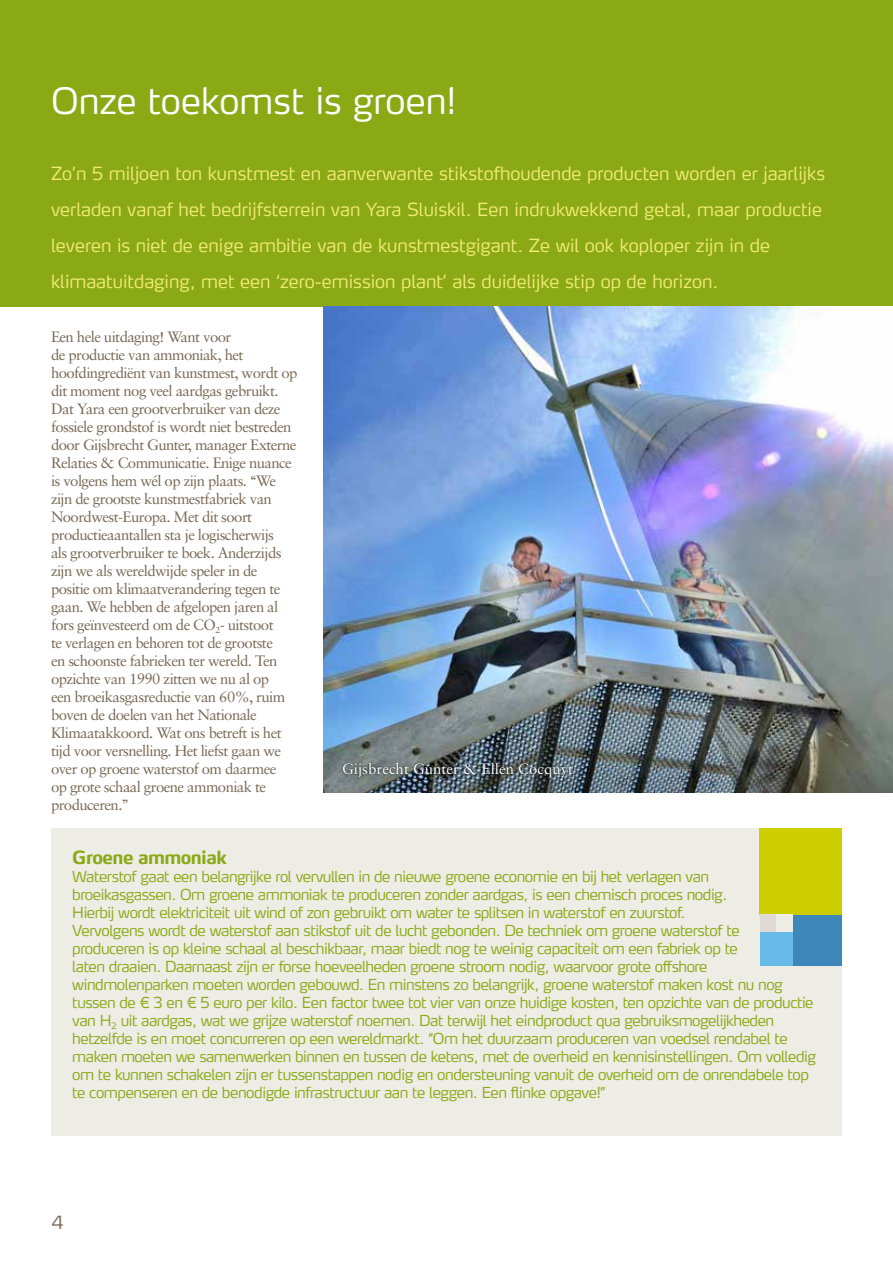
<style>
.page{position:relative;width:893px;height:1263px;background:#fff}
.page>*{position:absolute;margin:0;border:0;box-sizing:border-box;transform-origin:0 0}
.t1{font:300 36px "Max LF";color:#fff}
.t2{font:300 18px/36px "Max LF";color:#f1ea75}
.t3{font:700 18px "Max LF";letter-spacing:-.03em;color:#8ba915}
.t4{font:300 18px "Max LF";color:#796956}
.t5{font:300 15px/18px "Max LF";letter-spacing:-.03em;color:#8ba915}
.t6{font:15px/18px "Sabon";letter-spacing:-.04em;color:#796956}
.t7{font:15px "Sabon";color:#fff}
</style>
<div class="page">
<div style="left:0;top:0;width:893px;height:306px;background:#8ba915"></div>
<img style="left:323px;top:306px;width:570px;height:486px">
<div style="left:51px;top:828px;width:791px;height:307px;background:#edece5"></div>
<div style="left:793px;top:914px;width:49px;height:52px;background:#3e87bb"></div>
<div style="left:760px;top:828px;width:82px;height:86px;background:#cdce00"></div>
<div style="left:760px;top:931px;width:33px;height:35px;background:#67b9e8"></div>
<div style="left:760px;top:914px;width:16px;height:17px;background:#dfd9d1"></div>
<div style="left:342px;top:761px;width:233px;height:18px;background:#000;opacity:.75"></div>
<h1 class="t1" style="left:51px;top:78px;width:407px">Onze toekomst is groen!</h1>
<p class="t2" style="left:51px;top:155px;width:776px">Zo’n 5 miljoen ton kunstmest en aanverwante stikstofhoudende producten worden er jaarlijks verladen vanaf het bedrijfsterrein van Yara Sluiskil. Een indrukwekkend getal, maar productie leveren is niet de enige ambitie van de kunstmestgigant. Ze wil ook koploper zijn in de klimaatuitdaging, met een ‘zero-emission plant’ als duidelijke stip op de horizon.</p>
<p class="t6" style="left:51px;top:328px;width:248px">Een hele uitdaging! Want voor<br>de productie van ammoniak, het hoofdingrediënt van kunstmest, wordt op dit moment nog veel aardgas gebruikt.<br>Dat Yara een grootverbruiker van deze fossiele grondstof is wordt niet bestreden door Gijsbrecht Gunter, manager Externe Relaties &amp; Communicatie. Enige nuance is volgens hem wél op zijn plaats. ‘‘We zijn de grootste kunstmestfabriek van Noordwest-Europa. Met dit soort productieaantallen sta je logischerwijs<br>als grootverbruiker te boek. Anderzijds zijn we als wereldwijde speler in de positie om klimaatverandering tegen te gaan. We hebben de afgelopen jaren al fors geïnvesteerd om de CO<sub>2</sub>- uitstoot<br>te verlagen en behoren tot de grootste<br>en schoonste fabrieken ter wereld. Ten opzichte van 1990 zitten we nu al op<br>een broeikasgasreductie van 60%, ruim boven de doelen van het Nationale Klimaatakkoord. Wat ons betreft is het tijd voor versnelling. Het liefst gaan we over op groene waterstof om daarmee<br>op grote schaal groene ammoniak te produceren.’’</p>
<p class="t3" style="left:72px;top:846px;width:156px">Groene ammoniak</p>
<p class="t5" style="left:72px;top:867px;width:745px">Waterstof gaat een belangrijke rol vervullen in de nieuwe groene economie en bij het verlagen van broeikasgassen. Om groene ammoniak te produceren zonder aardgas, is een chemisch proces nodig.<br>Hierbij wordt elektriciteit uit wind of zon gebruikt om water te splitsen in waterstof en zuurstof.<br>Vervolgens wordt de waterstof aan stikstof uit de lucht gebonden. De techniek om groene waterstof te<br>produceren is op kleine schaal al beschikbaar, maar biedt nog te weinig capaciteit om een fabriek op te<br>laten draaien. Daarnaast zijn er forse hoeveelheden groene stroom nodig, waarvoor grote offshore windmolenparken moeten worden gebouwd. En minstens zo belangrijk, groene waterstof maken kost nu nog tussen de € 3 en € 5 euro per kilo. Een factor twee tot vier van onze huidige kosten, ten opzichte van de productie van H<sub>2</sub> uit aardgas, wat we grijze waterstof noemen. Dat terwijl het eindproduct qua gebruiksmogelijkheden hetzelfde is en moet concurreren op een wereldmarkt. ‘‘Om het duurzaam produceren van voedsel rendabel te maken moeten we samenwerken binnen en tussen de ketens, met de overheid en kennisinstellingen. Om volledig om te kunnen schakelen zijn er tussenstappen nodig en ondersteuning vanuit de overheid om de onrendabele top te compenseren en de benodigde infrastructuur aan te leggen. Een flinke opgave!’’</p>
<p class="t7" style="left:342px;top:760px;width:232px">Gijsbrecht Gunter &amp; Ellen Cocquyt</p>
<p class="t4" style="left:51px;top:1211px;width:14px">4</p>
</div>
